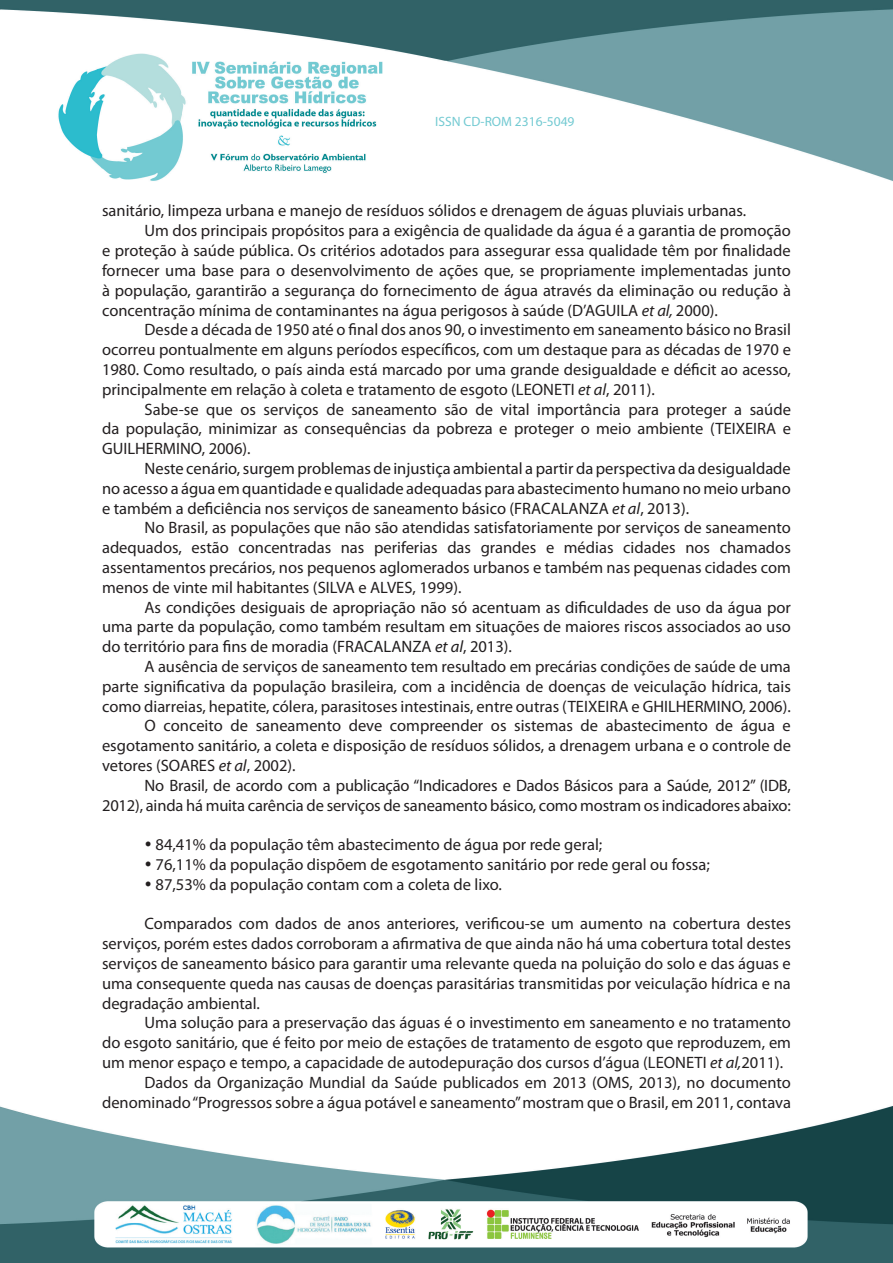
<style>
.page{position:relative;width:893px;height:1263px;background:#fff}
.page>*{position:absolute;margin:0;border:0;box-sizing:border-box;transform-origin:0 0}
.t1{font:16.5px/19.8px "Myriad Pro";color:#231f20;text-align:justify}
.t2{font:16.5px/19.8px "Myriad Pro";color:#201d1e;text-align:justify}
.t3{font:13.5px "Myriad Pro";color:#73cad2}
.s1{font-style:italic}
.s2{color:#231f20}
</style>
<div class="page">
<img style="left:0;top:1106px;width:893px;height:157px">
<img style="left:0;top:0;width:893px;height:181px">
<p class="t3" style="left:435px;top:113px;width:141px">ISSN CD-ROM 2316-5049</p>
<p class="t1" style="left:102px;top:201px;width:646px">sanitário, limpeza urbana e manejo de resíduos sólidos e drenagem de águas pluviais urbanas.</p>
<p class="t1" style="left:145px;top:221px;width:648px">Um dos principais propósitos para a exigência de qualidade da água é a garantia de promoção</p>
<p class="t1" style="left:102px;top:240px;width:690px">e proteção à saúde pública. Os critérios adotados para assegurar essa qualidade têm por finalidade</p>
<p class="t1" style="left:102px;top:260px;width:690px">fornecer uma base para o desenvolvimento de ações que, se propriamente implementadas junto</p>
<p class="t1" style="left:102px;top:280px;width:690px">à população, garantirão a segurança do fornecimento de água através da eliminação ou redução à</p>
<p class="t1" style="left:102px;top:300px;width:617px">concentração mínima de contaminantes na água perigosos à saúde (D’AGUILA <span class="s1">et al,</span> 2000).</p>
<p class="t1" style="left:145px;top:320px;width:648px">Desde a década de 1950 até o final dos anos 90, o investimento em saneamento básico no Brasil</p>
<p class="t1" style="left:102px;top:339px;width:690px">ocorreu pontualmente em alguns períodos específicos, com um destaque para as décadas de 1970 e</p>
<p class="t1" style="left:102px;top:359px;width:690px">1980. Como resultado, o país ainda está marcado por uma grande desigualdade e déficit ao acesso,</p>
<p class="t1" style="left:102px;top:379px;width:554px">principalmente em relação à coleta e tratamento de esgoto (LEONETI <span class="s1">et al</span>, 2011).</p>
<p class="t1" style="left:145px;top:399px;width:648px">Sabe-se que os serviços de saneamento são de vital importância para proteger a saúde</p>
<p class="t1" style="left:102px;top:419px;width:690px">da população, minimizar as consequências da pobreza e proteger o meio ambiente (TEIXEIRA e</p>
<p class="t1" style="left:102px;top:438px;width:150px">GUILHERMINO, 2006).</p>
<p class="t2" style="left:102px;top:458px;width:690px;text-indent:43px">Neste cenário, surgem problemas de injustiça ambiental a partir da perspectiva da desigualdade no acesso a água em quantidade e qualidade adequadas para abastecimento humano no meio urbano e também a deficiência nos serviços de saneamento básico (FRACALANZA <span class="s1">et al</span>, 2013).</p>
<p class="t1" style="left:102px;top:518px;width:690px;text-indent:43px">No Brasil, as populações que não são atendidas satisfatoriamente por serviços de saneamento adequados, estão concentradas nas periferias das grandes e médias cidades nos chamados assentamentos precários, nos pequenos aglomerados urbanos e também nas pequenas cidades com menos de vinte mil habitantes (SILVA e ALVES, 1999).</p>
<p class="t2" style="left:102px;top:597px;width:690px;text-indent:43px"><span class="s2">As</span> condições desiguais de apropriação não só acentuam as dificuldades de uso da água por uma parte da população, como também resultam em situações de maiores riscos associados ao uso do território para fins de moradia (FRACALANZA <span class="s1">et al</span>, 2013).</p>
<p class="t1" style="left:145px;top:656px;width:648px">A ausência de serviços de saneamento tem resultado em precárias condições de saúde de uma</p>
<p class="t1" style="left:102px;top:676px;width:690px">parte significativa da população brasileira, com a incidência de doenças de veiculação hídrica, tais</p>
<p class="t1" style="left:102px;top:696px;width:690px">como diarreias, hepatite, cólera, parasitoses intestinais, entre outras (TEIXEIRA e GHILHERMINO, 2006).</p>
<p class="t1" style="left:145px;top:716px;width:648px">O conceito de saneamento deve compreender os sistemas de abastecimento de água e</p>
<p class="t1" style="left:102px;top:735px;width:690px">esgotamento sanitário, a coleta e disposição de resíduos sólidos, a drenagem urbana e o controle de</p>
<p class="t1" style="left:102px;top:755px;width:195px">vetores (SOARES <span class="s1">et al</span>, 2002).</p>
<p class="t1" style="left:145px;top:775px;width:648px">No Brasil, de acordo com a publicação “Indicadores e Dados Básicos para a Saúde, 2012” (IDB,</p>
<p class="t1" style="left:102px;top:795px;width:690px">2012), ainda há muita carência de serviços de saneamento básico, como mostram os indicadores abaixo:</p>
<p class="t1" style="left:145px;top:834px;width:459px">• 84,41% da população têm abastecimento de água por rede geral;</p>
<p class="t1" style="left:145px;top:854px;width:567px">• 76,11% da população dispõem de esgotamento sanitário por rede geral ou fossa;</p>
<p class="t1" style="left:145px;top:874px;width:359px">• 87,53% da população contam com a coleta de lixo.</p>
<p class="t1" style="left:102px;top:914px;width:690px;text-indent:43px">Comparados com dados de anos anteriores, verificou-se um aumento na cobertura destes serviços, porém estes dados corroboram a afirmativa de que ainda não há uma cobertura total destes serviços de saneamento básico para garantir uma relevante queda na poluição do solo e das águas e uma consequente queda nas causas de doenças parasitárias transmitidas por veiculação hídrica e na degradação ambiental.</p>
<p class="t1" style="left:145px;top:1013px;width:648px">Uma solução para a preservação das águas é o investimento em saneamento e no tratamento</p>
<p class="t1" style="left:102px;top:1032px;width:690px">do esgoto sanitário, que é feito por meio de estações de tratamento de esgoto que reproduzem, em</p>
<p class="t1" style="left:102px;top:1052px;width:683px">um menor espaço e tempo, a capacidade de autodepuração dos cursos d’água (LEONETI <span class="s1">et al,</span>2011).</p>
<p class="t1" style="left:145px;top:1072px;width:648px">Dados da Organização Mundial da Saúde publicados em 2013 (OMS, 2013), no documento</p>
<p class="t1" style="left:102px;top:1092px;width:690px">denominado “Progressos sobre a água potável e saneamento” mostram que o Brasil, em 2011, contava</p>
</div>
